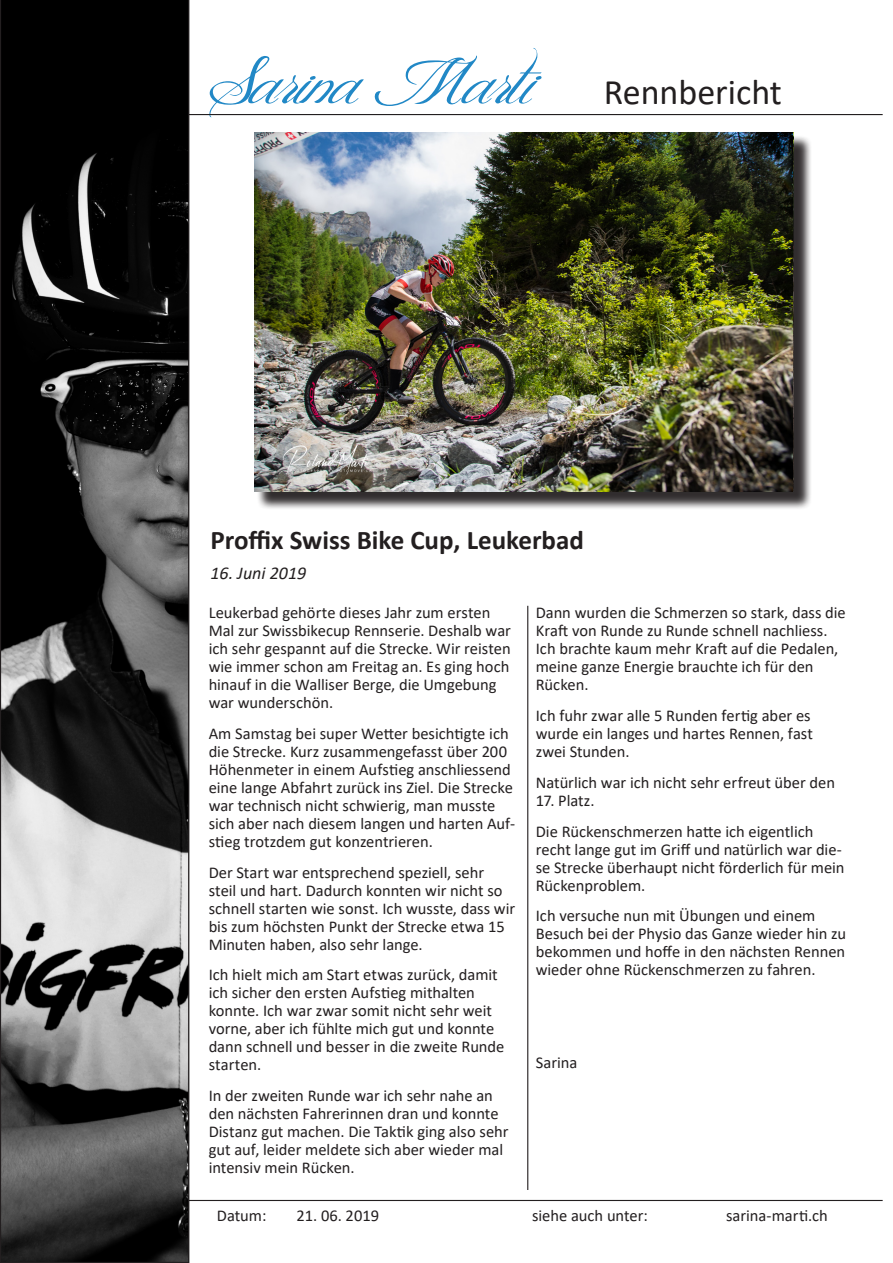
<style>
.page{position:relative;width:893px;height:1263px;background:#fff}
.page>*{position:absolute;margin:0;border:0;box-sizing:border-box;transform-origin:0 0}
.t1{font:96px "HEAVENGATE";color:#2188c6}
.t2{font:36px "Calibri";color:#231f20}
.t3{font:700 27px "Calibri";color:#231f20}
.t4{font:italic 18px "Calibri";color:#231f20}
.text-bericht{font:16.5px/18px "Calibri";letter-spacing:-.005em;color:#231f20}
</style>
<div class="page">
<hr style="left:527px;top:606px;width:1px;height:584px;background:#231f20">
<hr style="left:181px;top:114px;width:702px;height:1px;background:#231f20">
<hr style="left:85px;top:1200px;width:798px;height:1px;background:#231f20">
<svg style="left:0;top:0;width:189px;height:1263px;background:#3f3f3f"></svg>
<div style="left:256px;top:135px;width:555px;height:375px;background:#231f20;opacity:.75"></div>
<img style="left:254px;top:133px;width:538px;height:358px">
<h1 class="t1" style="left:209px;top:45px;width:323px">Sarina Marti</h1>
<h2 class="t2" style="left:604px;top:68px;width:180px">Rennbericht</h2>
<p class="t3" style="left:210px;top:521px;width:375px">Proffix Swiss Bike Cup, Leukerbad</p>
<p class="t4" style="left:210px;top:560px;width:97px">16. Juni 2019</p>
<p class="text-bericht" style="left:209px;top:603px;width:304px">Leukerbad gehörte dieses Jahr zum ersten Mal zur Swissbikecup Rennserie. Deshalb war ich sehr gespannt auf die Strecke. Wir reisten wie immer schon am Freitag an. Es ging hoch hinauf in die Walliser Berge, die Umgebung war wunderschön.</p>
<p class="text-bericht" style="left:209px;top:724px;width:308px">Am Samstag bei super Wetter besichtigte ich die Strecke. Kurz zusammengefasst über 200<br>Höhenmeter in einem Aufstieg anschliessend eine lange Abfahrt zurück ins Ziel. Die Strecke war technisch nicht schwierig, man musste sich aber nach diesem langen und harten Auf&shy;stieg trotzdem gut konzentrieren.</p>
<p class="text-bericht" style="left:209px;top:863px;width:308px">Der Start war entsprechend speziell, sehr steil und hart. Dadurch konnten wir nicht so schnell starten wie sonst. Ich wusste, dass wir bis zum höchsten Punkt der Strecke etwa 15<br>Minuten haben, also sehr lange.</p>
<p class="text-bericht" style="left:209px;top:965px;width:297px">Ich hielt mich am Start etwas zurück, damit ich sicher den ersten Aufstieg mithalten konnte. Ich war zwar somit nicht sehr weit vorne, aber ich fühlte mich gut und konnte dann schnell und besser in die zweite Runde starten.</p>
<p class="text-bericht" style="left:209px;top:1086px;width:301px">In der zweiten Runde war ich sehr nahe an den nächsten Fahrerinnen dran und konnte Distanz gut machen. Die Taktik ging also sehr gut auf, leider meldete sich aber wieder mal intensiv mein Rücken.</p>
<p class="text-bericht" style="left:536px;top:603px;width:312px">Dann wurden die Schmerzen so stark, dass die Kraft von Runde zu Runde schnell nachliess.<br>Ich brachte kaum mehr Kraft auf die Pedalen, meine ganze Energie brauchte ich für den Rücken.</p>
<p class="text-bericht" style="left:536px;top:706px;width:279px">Ich fuhr zwar alle 5 Runden fertig aber es wurde ein langes und hartes Rennen, fast zwei Stunden.</p>
<p class="text-bericht" style="left:536px;top:773px;width:301px">Natürlich war ich nicht sehr erfreut über den</p>
<p class="text-bericht" style="left:536px;top:791px;width:60px">17. Platz.</p>
<p class="text-bericht" style="left:536px;top:822px;width:310px">Die Rückenschmerzen hatte ich eigentlich recht lange gut im Griff und natürlich war die&shy;se Strecke überhaupt nicht förderlich für mein Rückenproblem.</p>
<p class="text-bericht" style="left:536px;top:906px;width:312px">Ich versuche nun mit Übungen und einem Besuch bei der Physio das Ganze wieder hin zu bekommen und hoffe in den nächsten Rennen wieder ohne Rückenschmerzen zu fahren.</p>
<p class="text-bericht" style="left:536px;top:1053px;width:43px">Sarina</p>
<p class="text-bericht" style="left:217px;top:1206px;width:51px">Datum:</p>
<p class="text-bericht" style="left:532px;top:1206px;width:117px">siehe auch unter:</p>
<p class="text-bericht" style="left:726px;top:1206px;width:103px">sarina-marti.ch</p>
<p class="text-bericht" style="left:296px;top:1206px;width:84px">21. 06. 2019</p>
</div>
